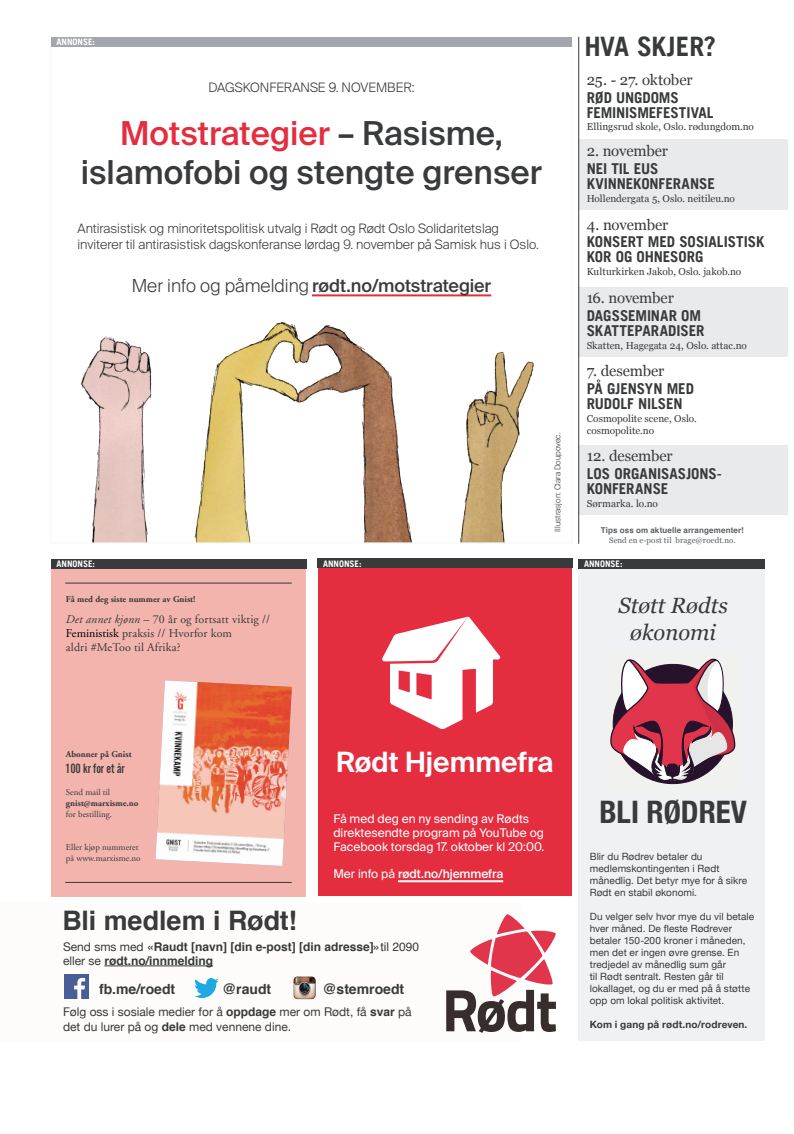
<style>
.page{position:relative;width:794px;height:1134px;background:#fff}
.page>*{position:absolute;margin:0;border:0;box-sizing:border-box;transform-origin:0 0}
.t1{font:500 33px/39.6px "Suisse Intl";color:#383a3b;text-align:center}
.t2{font:700 condensed 31px "Helvetica Neue";color:#383a3b}
.t3{font:600 28px "Suisse Intl";color:#fff}
.t4{font:700 26.9px "Helvetica";letter-spacing:-.005em;color:#383a3b}
.t5{font:700 26.8px "Trade Gothic LT";letter-spacing:-.01em;color:#383a3b}
.t6{font:italic 22px/26.4px "Georgia";color:#383a3b;text-align:center}
.t7{font:500 18px "Suisse Intl";letter-spacing:-.005em;color:#383a3b}
.t8{font:700 15px/15px "Trade Gothic LT";letter-spacing:-.005em;color:#383a3b}
.t9{font:15px "Georgia";letter-spacing:-.015em;color:#383a3b}
.t10{font:700 14px "Helvetica";color:#383a3b}
.t11{font:14px "Alternate Got No 2 D";letter-spacing:-.01em;color:#383a3b}
.t12{font:300 13px/15.6px "Suisse Intl";color:#383a3b}
.t13{font:12px/14.4px "Suisse Intl";color:#fff}
.t14{font:12px/14.2px "Adobe Garamond";letter-spacing:.01em;color:#383a3b}
.t15{font:12px/14.4px "Helvetica Neue";color:#383a3b}
.t16{font:700 12px/14.4px "Helvetica";color:#383a3b}
.t17{font:500 12px "Suisse Intl";letter-spacing:-.005em;color:#fff}
.t18{font:10px/12px "Helvetica Neue";letter-spacing:.005em;color:#383a3b}
.t19{font:10px/12px "Georgia";letter-spacing:-.005em;color:#383a3b}
.t20{font:700 10px "Helvetica Neue";letter-spacing:.015em;color:#383a3b}
.t21{font:9px/11px "Adobe Garamond Pro";color:#383a3b}
.t22{font:700 9px "Adobe Garamond";color:#383a3b}
.t23{font:700 9px "Trade Gothic LT";letter-spacing:-.005em;color:#fff}
.t24{font:700 9px "Adobe Garamond Pro";color:#383a3b}
.t25{font:700 8px "Helvetica";letter-spacing:.015em;color:#5b5e61}
.t26{font:8px "Georgia";letter-spacing:.015em;color:#5b5e61}
.t27{font:300 8px "Suisse Intl";color:#383a3b}
.s1{color:#e42e40}
.s2{font-weight:300}
.s3{font-style:italic}
.s4{font-family:"Adobe Garamond Pro";color:#000}
.s5{font-weight:400}
.s6{font-family:"Helvetica Neue";font-weight:400}
.s7{font-family:"Helvetica";font-weight:700}
</style>
<div class="page">
<div style="left:579px;top:287px;width:209px;height:70px;background:#e8eaec"></div>
<div style="left:579px;top:140px;width:209px;height:70px;background:#e8eaec"></div>
<div style="left:579px;top:445px;width:209px;height:69px;background:#e8eaec"></div>
<div style="left:318px;top:563px;width:253px;height:332px;background:#e42e40"></div>
<div style="left:578px;top:563px;width:187px;height:477px;background:#f0f1f2"></div>
<svg style="left:610px;top:658px;width:126px;height:127px"></svg>
<img style="left:81px;top:294px;width:453px;height:247px">
<hr style="left:578px;top:37px;width:1px;height:507px;background:#383a3b">
<div style="left:0;top:903px;width:521px;height:139px;background:#fdfcfa"></div>
<svg style="left:446px;top:914px;width:110px;height:119px"></svg>
<hr style="left:104px;top:965px;width:109px;height:1px;background:#383a3b">
<div style="left:317px;top:558px;width:255px;height:10px;background:#383a3b"></div>
<div style="left:51px;top:37px;width:521px;height:10px;background:#a3a6ac"></div>
<div style="left:51px;top:569px;width:254px;height:327px;background:#f3b4ad"></div>
<img style="left:155px;top:680px;width:137px;height:186px">
<hr style="left:65px;top:583px;width:227px;height:1px;background:#383a3b">
<hr style="left:65px;top:882px;width:227px;height:1px;background:#383a3b">
<hr style="left:312px;top:294px;width:179px;height:2px;background:#e42e40">
<hr style="left:398px;top:880px;width:105px;height:2px;background:#fff">
<svg style="left:382px;top:617px;width:119px;height:112px"></svg>
<img style="left:194px;top:978px;width:24px;height:20px">
<img style="left:65px;top:975px;width:24px;height:23px">
<img style="left:293px;top:976px;width:23px;height:24px">
<div style="left:578px;top:559px;width:187px;height:10px;background:#383a3b"></div>
<div style="left:51px;top:559px;width:255px;height:10px;background:#383a3b"></div>
<p class="t23" style="left:57px;top:36px;width:40px">ANNONSE:</p>
<h3 class="t12" style="left:208px;top:80px;width:208px">DAGSKONFERANSE 9. NOVEMBER:</h3>
<h1 class="t1" style="left:81px;top:113px;width:462px"><span class="s1">Motstrategier</span> – Rasisme, islamofobi og stengte grenser</h1>
<h3 class="t12" style="left:78px;top:221px;width:463px">Antirasistisk og minoritetspolitisk utvalg i Rødt og Rødt Oslo Solidaritetslag inviterer til antirasistisk dagskonferanse lørdag 9. november på Samisk hus i Oslo.</h3>
<h3 class="t7" style="left:132px;top:275px;width:361px"><span class="s2">Mer info og påmelding</span> rødt.no/motstrategier</h3>
<p class="t27" style="left:553px;top:531px;width:100px;rotate:-90deg">Illustrasjon: Clara Doupovec.</p>
<h3 class="t5" style="left:584px;top:30px;width:133px">HVA SKJER?</h3>
<h3 class="t9" style="left:586px;top:69px;width:107px">25. - 27. oktober</h3>
<h3 class="t8" style="left:586px;top:90px;width:128px">RØD UNGDOMS<br>FEMINISMEFESTIVAL</h3>
<p class="t19" style="left:586px;top:120px;width:169px">Ellingsrud skole, Oslo. rødungdom.no</p>
<h3 class="t9" style="left:586px;top:140px;width:83px">2. november</h3>
<h3 class="t8" style="left:586px;top:161px;width:130px">NEI TIL EUS<br>KVINNEKONFERANSE</h3>
<p class="t19" style="left:586px;top:192px;width:150px">Hollendergata 5, Oslo. neitileu.no</p>
<h3 class="t9" style="left:586px;top:213px;width:83px">4. november</h3>
<h3 class="t8" style="left:586px;top:234px;width:179px">KONSERT MED SOSIALISTISK<br>KOR OG OHNESORG</h3>
<p class="t19" style="left:586px;top:265px;width:156px">Kulturkirken Jakob, Oslo. jakob.no</p>
<h3 class="t9" style="left:586px;top:287px;width:89px">16. november</h3>
<h3 class="t8" style="left:586px;top:308px;width:119px">DAGSSEMINAR OM<br>SKATTEPARADISER</h3>
<p class="t19" style="left:586px;top:339px;width:162px">Skatten, Hagegata 24, Oslo. attac.no</p>
<h3 class="t9" style="left:586px;top:360px;width:79px">7. desember</h3>
<h3 class="t8" style="left:586px;top:381px;width:109px">PÅ GJENSYN MED<br>RUDOLF NILSEN</h3>
<p class="t19" style="left:586px;top:412px;width:112px">Cosmopolite scene, Oslo. cosmopolite.no</p>
<h3 class="t9" style="left:586px;top:445px;width:88px">12. desember</h3>
<h3 class="t8" style="left:586px;top:466px;width:137px">LOS ORGANISASJONS-<br>KONFERANSE</h3>
<p class="t19" style="left:586px;top:497px;width:73px">Sørmarka. lo.no</p>
<p class="t25" style="left:601px;top:524px;width:145px">Tips oss om aktuelle arrangementer!</p>
<p class="t26" style="left:609px;top:534px;width:128px">Send en e-post til brage@roedt.no.</p>
<p class="t23" style="left:323px;top:558px;width:40px">ANNONSE:</p>
<p class="t23" style="left:57px;top:558px;width:40px">ANNONSE:</p>
<p class="t23" style="left:584px;top:559px;width:40px">ANNONSE:</p>
<p class="t22" style="left:66px;top:594px;width:131px">Få med deg siste nummer av Gnist!</p>
<p class="t14" style="left:66px;top:612px;width:206px"><span class="s3">Det annet kjønn</span> – 70 år og fortsatt viktig //<br><span class="s4">Feministisk</span> praksis // Hvorfor kom<br>aldri #MeToo til Afrika?</p>
<h3 class="t6" style="left:618px;top:591px;width:111px">Støtt Rødts økonomi</h3>
<p class="t22" style="left:66px;top:749px;width:67px">Abonner på Gnist</p>
<h3 class="t11" style="left:65px;top:761px;width:61px">100 kr for et år</h3>
<p class="t21" style="left:66px;top:787px;width:46px">Send mail til</p>
<p class="t24" style="left:66px;top:798px;width:74px">gnist@marxisme.no</p>
<p class="t21" style="left:66px;top:809px;width:48px">for bestilling.</p>
<p class="t21" style="left:66px;top:842px;width:76px">Eller kjøp nummeret på www.marxisme.no</p>
<h3 class="t3" style="left:336px;top:746px;width:219px">Rødt Hjemmefra</h3>
<p class="t13" style="left:333px;top:811px;width:212px">Få med deg en ny sending av Rødts direktesendte program på YouTube og<br>Facebook torsdag 17. oktober kl 20:00.</p>
<p class="t17" style="left:333px;top:866px;width:171px"><span class="s5">Mer info på</span> rødt.no/hjemmefra</p>
<h3 class="t4" style="left:62px;top:898px;width:236px">Bli medlem i Rødt!</h3>
<p class="t16" style="left:63px;top:939px;width:358px"><span class="s6">Send sms med</span> «Raudt [navn] [din e-post] [din adresse]»<span class="s5">til 2090 </span><span class="s6">eller se</span> rødt.no/innmelding</p>
<h3 class="t10" style="left:99px;top:978px;width:78px">fb.me/roedt</h3>
<h3 class="t10" style="left:223px;top:978px;width:50px">@raudt</h3>
<h3 class="t10" style="left:323px;top:978px;width:83px">@stemroedt</h3>
<p class="t15" style="left:63px;top:1005px;width:350px">Følg oss i sosiale medier for å <span class="s7">oppdage</span> mer om Rødt, få <span class="s7">svar</span> på det du lurer på og <span class="s7">dele</span> med vennene dine.</p>
<h2 class="t2" style="left:599px;top:787px;width:149px">BLI RØDREV</h2>
<p class="t18" style="left:590px;top:851px;width:159px">Blir du Rødrev betaler du medlemskontingenten i Rødt månedlig. Det betyr mye for å sikre<br>Rødt en stabil økonomi.</p>
<p class="t18" style="left:590px;top:911px;width:166px">Du velger selv hvor mye du vil betale hver måned. De fleste Rødrever betaler 150-200 kroner i måneden, men det er ingen øvre grense. En tredjedel av månedlig sum går<br>til Rødt sentralt. Resten går til lokallaget, og du er med på å støtte opp om lokal politisk aktivitet.</p>
<p class="t20" style="left:590px;top:1017px;width:159px">Kom i gang på rødt.no/rodreven.</p>
</div>
